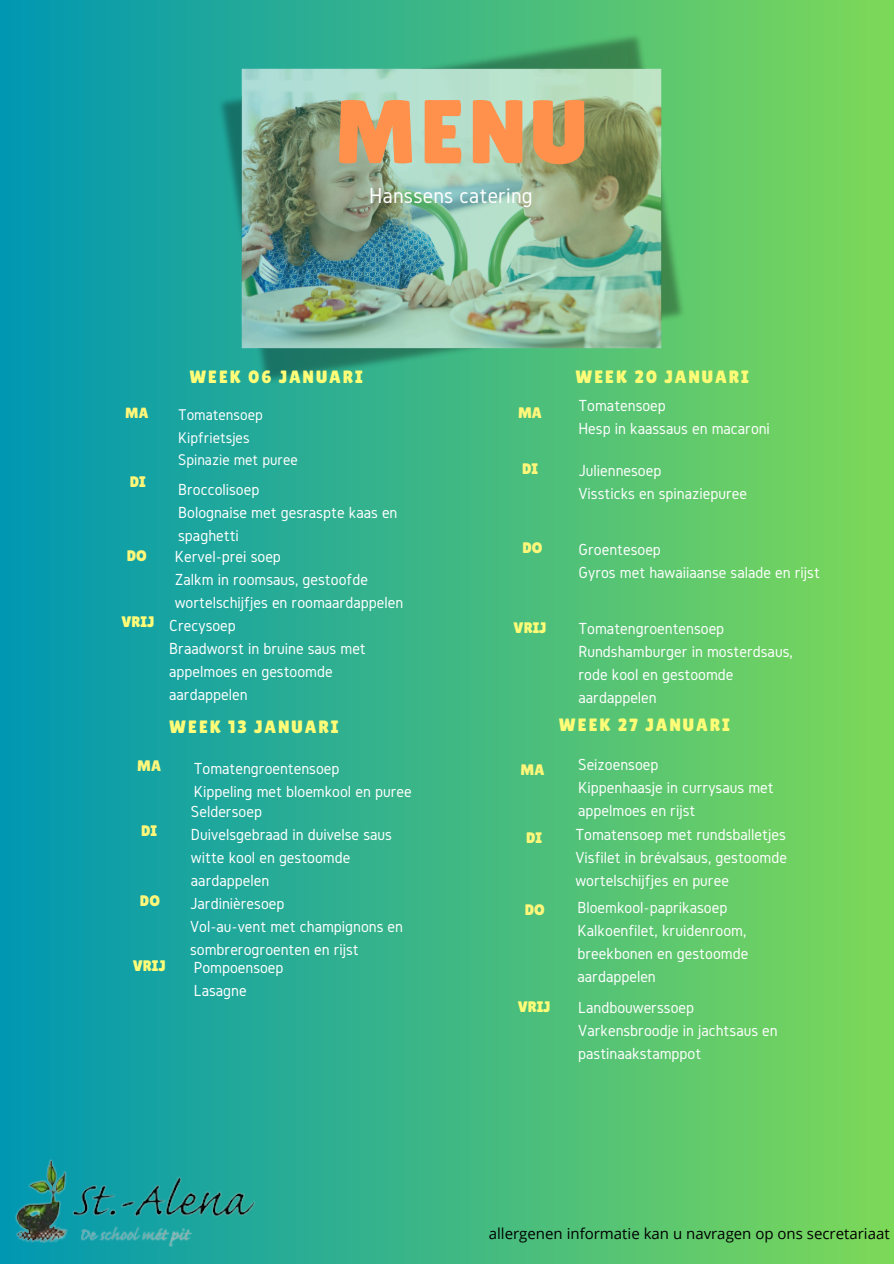
<style>
.page{position:relative;width:894px;height:1264px;background:#fff}
.page>*{position:absolute;margin:0;border:0;box-sizing:border-box;transform-origin:0 0}
.t1{font:90.3px "Lilita One";color:#ff914d}
.t2{font:22.65px "Gidole";letter-spacing:.01em;color:#fff}
.t3{font:17.85px "Lilita One";letter-spacing:.11em;color:#fffc77}
.t4{font:16.65px/23px "Gidole";color:#fff}
.t5{font:16.05px/22.2px "Gidole";color:#fff}
.t6{font:15.3px "Lilita One";color:#fff77a}
.t7{font:15.3px "Lilita One";color:#fffc77}
.t8{font:15px "Open Sans";color:#000}
.t9{font:14.7px "Lilita One";color:#fff77a}
</style>
<div class="page">
<div style="left:0;top:0;width:893px;height:1263px;background:linear-gradient(to right,#0097b2,#7dd858)"></div>
<img style="left:183px;top:30px;width:536px;height:358px">
<img style="left:13px;top:1157px;width:246px;height:92px">
<h1 class="t1" style="left:334px;top:80px;width:254px">MENU</h1>
<h2 class="t2" style="left:369px;top:183px;width:165px">Hanssens catering</h2>
<p class="t3" style="left:189px;top:366px;width:175px">WEEK 06 JANUARI</p>
<h4 class="t9" style="left:125px;top:404px;width:25px">MA</h4>
<h4 class="t5" style="left:178px;top:404px;width:121px">Tomatensoep<br>Kipfrietsjes<br>Spinazie met puree</h4>
<h5 class="t6" style="left:130px;top:472px;width:17px">DI</h5>
<h5 class="t4" style="left:178px;top:478px;width:221px">Broccolisoep<br>Bolognaise met gesraspte kaas en spaghetti</h5>
<h3 class="t6" style="left:127px;top:547px;width:22px">DO</h3>
<h3 class="t4" style="left:175px;top:545px;width:230px">Kervel-prei soep<br>Zalkm in roomsaus, gestoofde wortelschijfjes en roomaardappelen</h3>
<h5 class="t7" style="left:121px;top:612px;width:34px">VRIJ</h5>
<h4 class="t4" style="left:169px;top:614px;width:198px">Crecysoep<br>Braadworst in bruine saus met appelmoes en gestoomde aardappelen</h4>
<h5 class="t3" style="left:169px;top:716px;width:171px">WEEK 13 JANUARI</h5>
<h5 class="t6" style="left:137px;top:757px;width:25px">MA</h5>
<h4 class="t4" style="left:194px;top:756px;width:219px">Tomatengroentensoep<br>Kippeling met bloemkool en puree</h4>
<h4 class="t6" style="left:141px;top:821px;width:17px">DI</h4>
<h4 class="t4" style="left:191px;top:799px;width:202px">Seldersoep<br>Duivelsgebraad in duivelse saus witte kool en gestoomde aardappelen</h4>
<h4 class="t6" style="left:140px;top:892px;width:22px">DO</h4>
<h3 class="t4" style="left:190px;top:891px;width:214px">Jardinièresoep<br>Vol-au-vent met champignons en sombrerogroenten en rijst</h3>
<h5 class="t7" style="left:133px;top:957px;width:34px">VRIJ</h5>
<h5 class="t4" style="left:194px;top:955px;width:91px">Pompoensoep<br>Lasagne</h5>
<h5 class="t3" style="left:575px;top:366px;width:175px">WEEK 20 JANUARI</h5>
<h4 class="t6" style="left:518px;top:404px;width:25px">MA</h4>
<h5 class="t4" style="left:578px;top:393px;width:193px">Tomatensoep<br>Hesp in kaassaus en macaroni</h5>
<h3 class="t6" style="left:522px;top:459px;width:17px">DI</h3>
<h4 class="t4" style="left:578px;top:459px;width:170px">Juliennesoep<br>Vissticks en spinaziepuree</h4>
<h4 class="t6" style="left:522px;top:539px;width:22px">DO</h4>
<h5 class="t4" style="left:578px;top:538px;width:243px">Groentesoep<br>Gyros met hawaiiaanse salade en rijst</h5>
<h5 class="t7" style="left:513px;top:618px;width:34px">VRIJ</h5>
<h5 class="t4" style="left:578px;top:617px;width:216px">Tomatengroentensoep<br>Rundshamburger in mosterdsaus, rode kool en gestoomde aardappelen</h5>
<h4 class="t3" style="left:558px;top:715px;width:172px">WEEK 27 JANUARI</h4>
<h5 class="t6" style="left:520px;top:761px;width:25px">MA</h5>
<h4 class="t4" style="left:578px;top:752px;width:197px">Seizoensoep<br>Kippenhaasje in currysaus met appelmoes en rijst</h4>
<h4 class="t6" style="left:526px;top:828px;width:17px">DI</h4>
<h4 class="t4" style="left:575px;top:822px;width:213px;text-align:justify">Tomatensoep met rundsballetjes Visfilet in brévalsaus, gestoomde wortelschijfjes en puree</h4>
<h5 class="t6" style="left:524px;top:901px;width:22px">DO</h5>
<h4 class="t4" style="left:577px;top:895px;width:172px">Bloemkool-paprikasoep<br>Kalkoenfilet, kruidenroom, breekbonen en gestoomde aardappelen</h4>
<h5 class="t7" style="left:517px;top:997px;width:34px">VRIJ</h5>
<h4 class="t4" style="left:578px;top:996px;width:201px">Landbouwerssoep<br>Varkensbroodje in jachtsaus en pastinaakstamppot</h4>
<h5 class="t8" style="left:488px;top:1222px;width:402px">allergenen informatie kan u navragen op ons secretariaat</h5>
</div>
